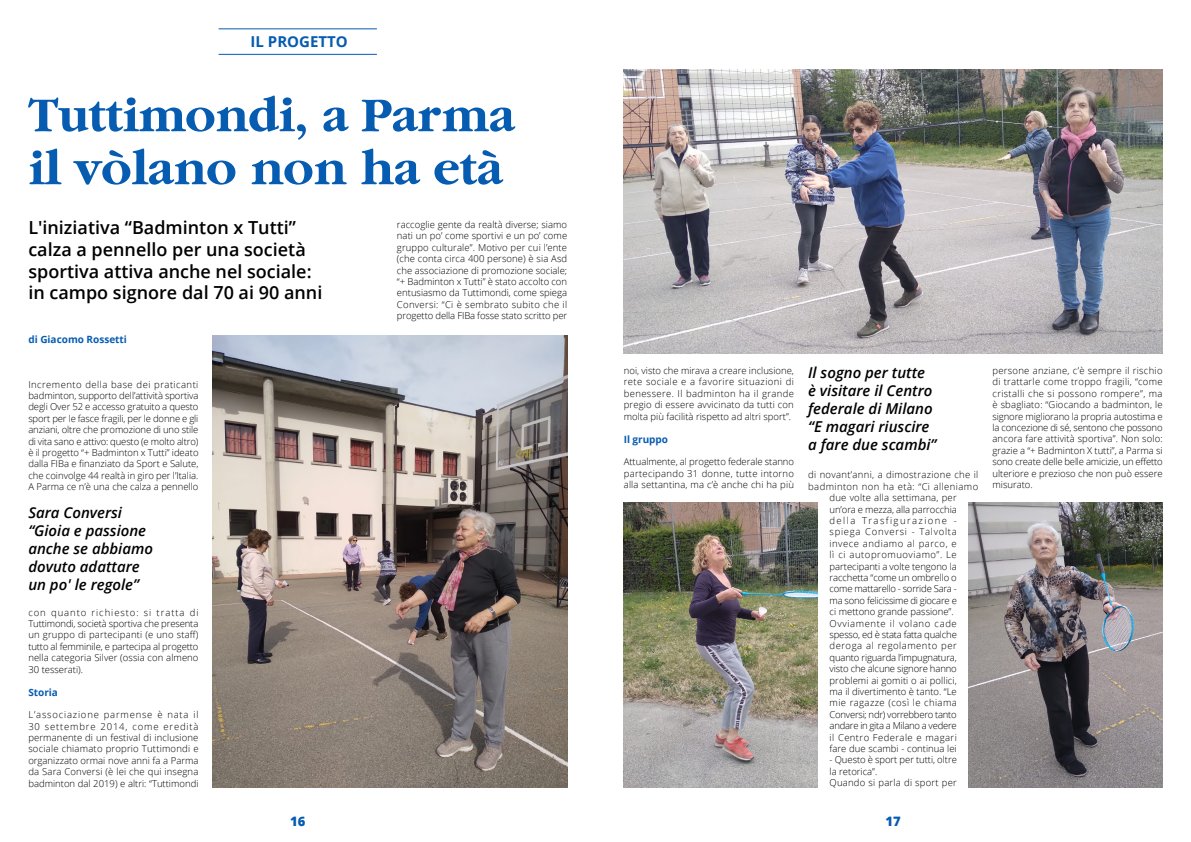
<style>
.page{position:relative;width:1191px;height:842px;background:#fff}
.page>*{position:absolute;margin:0;border:0;box-sizing:border-box;transform-origin:0 0}
.t1{font:900 50px/53px "Garamond Black S Si";color:#065cb1}
.t2{font:600 18px/21.6px "Open Sans";color:#000}
.t3{font:italic 600 15px/18px "Open Sans";color:#000}
.t4{font:700 15px "Open Sans";color:#065cb1}
.t5{font:800 13px "Open Sans";color:#065cb1}
.t6{font:700 10px "Open Sans";color:#065cb1}
.t7{font:300 9.5px/11.4px "Open Sans";color:#000;text-align:justify}
</style>
<div class="page">
<hr style="left:218px;top:54px;width:159px;height:1px;background:#065cb1">
<hr style="left:218px;top:28px;width:159px;height:1px;background:#065cb1">
<img style="left:624px;top:69px;width:538px;height:285px">
<img style="left:213px;top:336px;width:354px;height:451px">
<img style="left:624px;top:502px;width:193px;height:285px">
<img style="left:968px;top:502px;width:194px;height:285px">
<h3 class="t4" style="left:251px;top:31px;width:99px">IL PROGETTO</h3>
<h1 class="t1" style="left:28px;top:88px;width:487px">Tuttimondi, a Parma il vòlano non ha età</h1>
<h2 class="t2" style="left:28px;top:217px;width:295px">L'iniziativa “Badminton x Tutti” calza a pennello per una società sportiva attiva anche nel sociale: in campo signore dal 70 ai 90 anni</h2>
<p class="t7" style="left:397px;top:219px;width:172px">raccoglie gente da realtà diverse; siamo nati un po’ come sportivi e un po’ come gruppo culturale”. Motivo per cui l’ente (che conta circa 400 persone) è sia Asd che associazione di promozione sociale; “+ Badminton x Tutti” è stato accolto con entusiasmo da Tuttimondi, come spiega Conversi: “Ci è sembrato subito che il progetto della FIBa fosse stato scritto per</p>
<p class="t6" style="left:28px;top:333px;width:100px">di Giacomo Rossetti</p>
<p class="t7" style="left:28px;top:378px;width:172px">Incremento della base dei praticanti badminton, supporto dell’attività sportiva degli Over 52 e accesso gratuito a questo sport per le fasce fragili, per le donne e gli anziani, oltre che promozione di uno stile di vita sano e attivo: questo (e molto altro) è il progetto “+ Badminton x Tutti” ideato dalla FIBa e finanziato da Sport e Salute, che coinvolge 44 realtà in giro per l’Italia.<br>A Parma ce n’è una che calza a pennello</p>
<h3 class="t3" style="left:28px;top:503px;width:126px">Sara Conversi “Gioia e passione anche se abbiamo dovuto adattare un po' le regole”</h3>
<p class="t7" style="left:28px;top:606px;width:172px">con quanto richiesto: si tratta di Tuttimondi, società sportiva che presenta un gruppo di partecipanti (e uno staff) tutto al femminile, e partecipa al progetto nella categoria Silver (ossia con almeno 30 tesserati).</p>
<p class="t6" style="left:28px;top:685px;width:31px">Storia</p>
<p class="t7" style="left:28px;top:709px;width:172px">L’associazione parmense è nata il 30 settembre 2014, come eredità permanente di un festival di inclusione sociale chiamato proprio Tuttimondi e organizzato ormai nove anni fa a Parma da Sara Conversi (è lei che qui insegna badminton dal 2019) e altri: “Tuttimondi</p>
<p class="t7" style="left:624px;top:365px;width:172px">noi, visto che mirava a creare inclusione, rete sociale e a favorire situazioni di benessere. Il badminton ha il grande pregio di essere avvicinato da tutti con molta più facilità rispetto ad altri sport”.</p>
<p class="t6" style="left:624px;top:432px;width:46px">Il gruppo</p>
<p class="t7" style="left:624px;top:456px;width:172px">Attualmente, al progetto federale stanno partecipando 31 donne, tutte intorno alla settantina, ma c’è anche chi ha più</p>
<h3 class="t3" style="left:808px;top:363px;width:130px">Il sogno per tutte è visitare il Centro federale di Milano “E magari riuscire a fare due scambi”</h3>
<p class="t7" style="left:808px;top:469px;width:172px;text-align:center">di novant’anni, a dimostrazione che il badminton non ha età: “Ci alleniamo due volte alla settimana, per<br>un’ora e mezza, alla parrocchia<br>della Trasfigurazione -<br>spiega Conversi - Talvolta<br>invece andiamo al parco, e<br>lì ci autopromuoviamo”. Le partecipanti a volte tengono la<br>racchetta “come un ombrello o<br>come mattarello - sorride Sara -<br>ma sono felicissime di giocare e<br>ci mettono grande passione”.<br>Ovviamente il volano cade<br>spesso, ed è stata fatta qualche<br>deroga al regolamento per<br>quanto riguarda l’impugnatura,<br>visto che alcune signore hanno<br>problemi ai gomiti o ai pollici,<br>ma il divertimento è tanto. “Le<br>mie ragazze (così le chiama<br>Conversi; ndr) vorrebbero tanto<br>andare in gita a Milano a vedere<br>il Centro Federale e magari<br>fare due scambi - continua lei</p>
<p class="t7" style="left:829px;top:754px;width:129px;text-align:left">- Questo è sport per tutti, oltre la retorica”.<br>Quando si parla di sport per</p>
<h3 class="t5" style="left:290px;top:811px;width:17px">16</h3>
<h3 class="t5" style="left:885px;top:811px;width:17px">17</h3>
<p class="t7" style="left:992px;top:365px;width:172px">persone anziane, c’è sempre il rischio di trattarle come troppo fragili, “come cristalli che si possono rompere”, ma è sbagliato: “Giocando a badminton, le signore migliorano la propria autostima e la concezione di sé, sentono che possono ancora fare attività sportiva”. Non solo: grazie a “+ Badminton X tutti”, a Parma si sono create delle belle amicizie, un effetto ulteriore e prezioso che non può essere misurato.</p>
</div>
